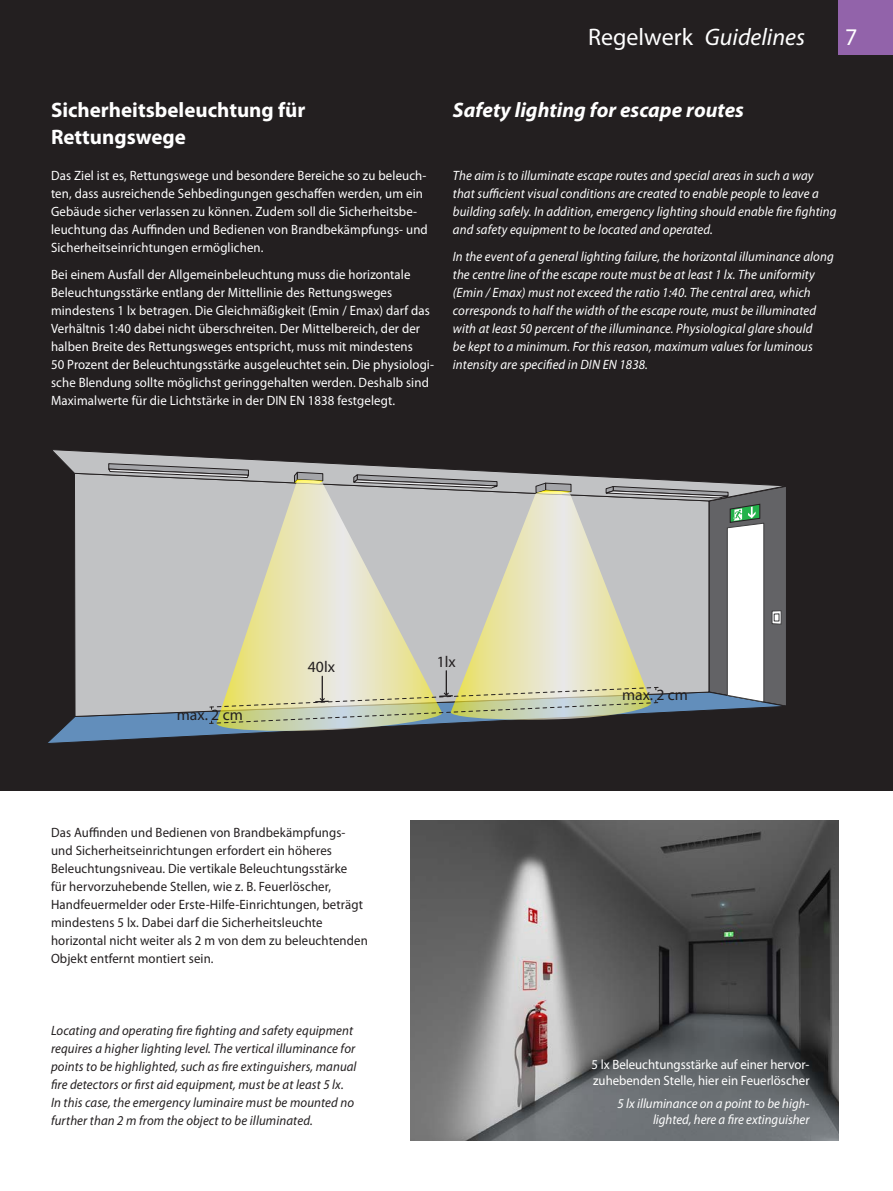
<style>
.page{position:relative;width:893px;height:1191px;background:#fff}
.page>*{position:absolute;margin:0;border:0;box-sizing:border-box;transform-origin:0 0}
.Kat_L{font:italic 24px "Myriad Pro";color:#fff}
.Seitenzahl_rechts{font:24px "Myriad Pro";color:#fff}
.t1{font:700 21px/27px "Myriad Pro";color:#fff}
.t2{font:italic 700 21px "Myriad Pro";color:#fff}
.t3{font:15.75px "Myriad Pro";color:#231f20}
.Body{font:13.5px/18px "Myriad Pro";letter-spacing:.01em;color:#fff;scale:.95 1}
.Body-2{font:italic 13.5px/18px "Myriad Pro";letter-spacing:.01em;color:#fff;scale:.95 1}
.Body-3{font:13.5px/18px "Myriad Pro";letter-spacing:.01em;color:#231f20;scale:.95 1}
.Body-4{font:italic 13.5px/18px "Myriad Pro";letter-spacing:.01em;color:#231f20;scale:.95 1}
.BU{font:13.5px/16.5px "Myriad Pro";color:#fff;scale:.95 1}
.BU-2{font:italic 13.5px/16.5px "Myriad Pro";color:#fff;text-align:right;scale:.95 1}
.s1{font-style:normal}
</style>
<div class="page">
<div style="left:0;top:0;width:893px;height:790px;background:#231f20"></div>
<svg style="left:48px;top:450px;width:738px;height:293px"></svg>
<img style="left:411px;top:820px;width:428px;height:320px">
<div style="left:839px;top:0;width:54px;height:54px;background:#9263aa"></div>
<p class="Kat_L" style="left:588px;top:22px;width:218px"><span class="s1">Regelwerk</span> Guidelines</p>
<p class="Seitenzahl_rechts" style="left:845px;top:22px;width:14px">7</p>
<h3 class="t1" style="left:51px;top:96px;width:256px">Sicherheitsbeleuchtung für<br>Rettungswege</h3>
<p class="Body" style="left:51px;top:166px;width:398px">Das Ziel ist es, Rettungswege und besondere Bereiche so zu beleuch&shy;ten, dass ausreichende Sehbedingungen geschaffen werden, um ein Gebäude sicher verlassen zu können. Zudem soll die Sicherheitsbe&shy;leuchtung das Auffinden und Bedienen von Brandbekämpfungs- und Sicherheitseinrichtungen ermöglichen.</p>
<p class="Body" style="left:51px;top:265px;width:405px">Bei einem Ausfall der Allgemeinbeleuchtung muss die horizontale Beleuchtungsstärke entlang der Mittellinie des Rettungsweges mindestens 1 lx betragen. Die Gleichmäßigkeit (Emin / Emax) darf das Verhältnis 1:40 dabei nicht überschreiten. Der Mittelbereich, der der halben Breite des Rettungsweges entspricht, muss mit mindestens<br>50 Prozent der Beleuchtungsstärke ausgeleuchtet sein. Die physiologi&shy;sche Blendung sollte möglichst geringgehalten werden. Deshalb sind Maximalwerte für die Lichtstärke in der DIN EN 1838 festgelegt.</p>
<h3 class="t2" style="left:453px;top:96px;width:293px">Safety lighting for escape routes</h3>
<p class="Body-2" style="left:453px;top:166px;width:405px">The aim is to illuminate escape routes and special areas in such a way that sufficient visual conditions are created to enable people to leave a building safely. In addition, emergency lighting should enable fire fighting and safety equipment to be located and operated.</p>
<p class="Body-2" style="left:453px;top:247px;width:402px">In the event of a general lighting failure, the horizontal illuminance along the centre line of the escape route must be at least 1 lx. The uniformity (Emin / Emax) must not exceed the ratio 1:40. The central area, which corresponds to half the width of the escape route, must be illuminated with at least 50 percent of the illuminance. Physiological glare should<br>be kept to a minimum. For this reason, maximum values for luminous intensity are specified in DIN EN 1838.</p>
<p class="t3" style="left:177px;top:705px;width:68px">max. 2 cm</p>
<p class="t3" style="left:308px;top:657px;width:29px">40lx</p>
<p class="Body-3" style="left:51px;top:823px;width:335px">Das Auffinden und Bedienen von Brandbekämpfungs&shy;und Sicherheitseinrichtungen erfordert ein höheres Beleuchtungsniveau. Die vertikale Beleuchtungsstärke<br>für hervorzuhebende Stellen, wie z. B. Feuerlöscher, Handfeuermelder oder Erste-Hilfe-Einrichtungen, beträgt mindestens 5 lx. Dabei darf die Sicherheitsleuchte horizontal nicht weiter als 2 m von dem zu beleuchtenden Objekt entfernt montiert sein.</p>
<p class="Body-4" style="left:51px;top:1021px;width:323px">Locating and operating fire fighting and safety equipment requires a higher lighting level. The vertical illuminance for points to be highlighted, such as fire extinguishers, manual fire detectors or first aid equipment, must be at least 5 lx.<br>In this case, the emergency luminaire must be mounted no further than 2 m from the object to be illuminated.</p>
<p class="t3" style="left:437px;top:652px;width:21px">1lx</p>
<p class="t3" style="left:622px;top:685px;width:68px">max. 2 cm</p>
<p class="BU" style="left:591px;top:1055px;width:231px">5 lx Beleuchtungsstärke auf einer hervor&shy;zuhebenden Stelle, hier ein Feuerlöscher</p>
<p class="BU-2" style="left:617px;top:1095px;width:204px">5 lx illuminance on a point to be high&shy;lighted, here a fire extinguisher</p>
</div>
